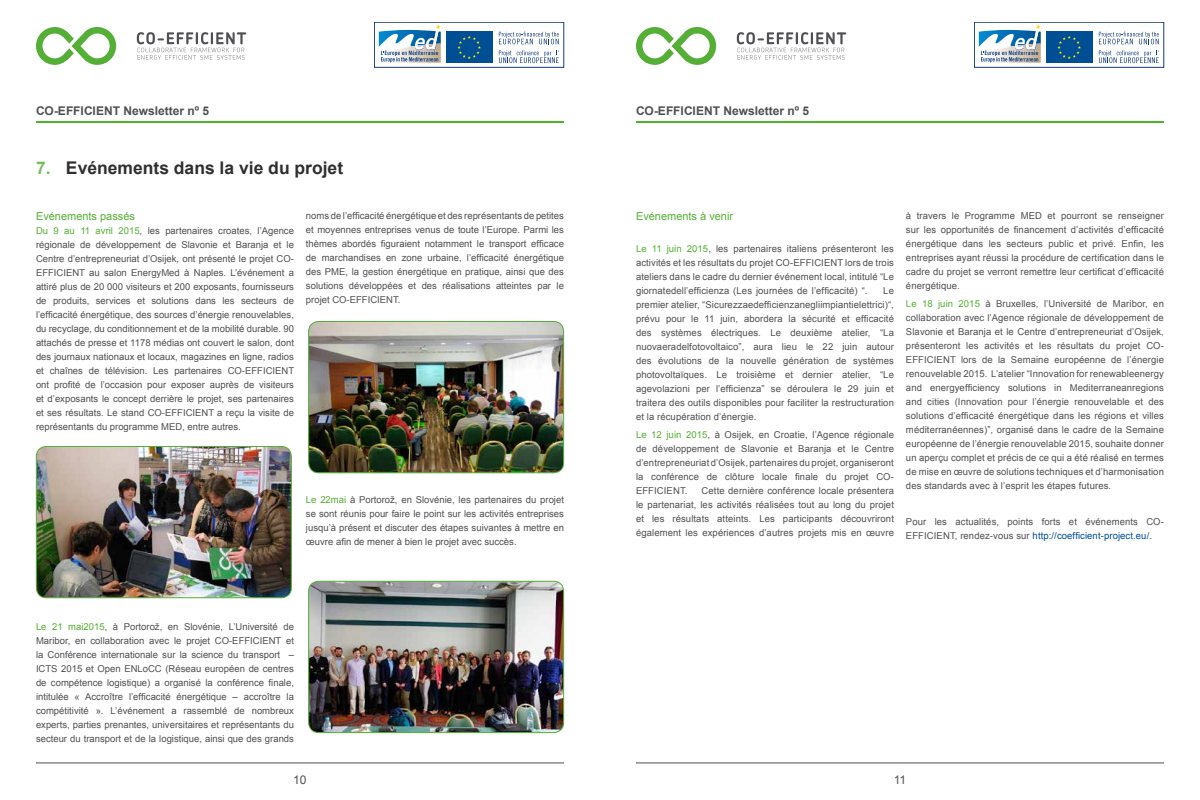
<style>
.page{position:relative;width:1200px;height:800px;background:#fff}
.page>*{position:absolute;margin:0;border:0;box-sizing:border-box;transform-origin:0 0}
.t1{font:700 17.5px "Arial";color:#2f2f2f}
.t2{font:700 12px "Arial";color:#504f53}
.t3{font:12px "Arial";color:#504f53}
.t4{font:11px "Arial";color:#55ae36}
.t5{font:9.5px/14px "Arial";letter-spacing:.01em;color:#504f53;text-align:justify}
.s1{color:#77be5e}
.s2{color:#55ae36}
.s3{color:#004e93}
</style>
<div class="page">
<div style="left:446px;top:32px;width:47px;height:31px;background:#004e93"></div>
<svg style="left:457px;top:36px;width:24px;height:23px"></svg>
<img style="left:390px;top:62px;width:51px;height:1px">
<svg style="left:378px;top:24px;width:63px;height:38px"></svg>
<div style="left:374px;top:22px;width:190px;height:46px;border:1px solid #163c7b"></div>
<svg style="left:499px;top:32px;width:60px;height:12px"></svg>
<svg style="left:499px;top:50px;width:60px;height:13px"></svg>
<div style="left:1046px;top:32px;width:47px;height:31px;background:#004e93"></div>
<svg style="left:1057px;top:36px;width:24px;height:23px"></svg>
<img style="left:990px;top:62px;width:51px;height:1px">
<svg style="left:978px;top:24px;width:63px;height:38px"></svg>
<div style="left:974px;top:22px;width:190px;height:46px;border:1px solid #163c7b"></div>
<svg style="left:1099px;top:32px;width:60px;height:12px"></svg>
<svg style="left:1099px;top:50px;width:60px;height:13px"></svg>
<hr style="left:36px;top:121px;width:528px;height:2px;background:#55ae36">
<hr style="left:636px;top:121px;width:528px;height:2px;background:#55ae36">
<svg style="left:36px;top:27px;width:80px;height:38px"></svg>
<svg style="left:137px;top:32px;width:109px;height:28px"></svg>
<svg style="left:636px;top:27px;width:80px;height:38px"></svg>
<svg style="left:737px;top:32px;width:109px;height:28px"></svg>
<hr style="left:36px;top:763px;width:528px;height:1px;background:#504f53">
<hr style="left:636px;top:763px;width:528px;height:1px;background:#504f53">
<img style="left:309px;top:321px;width:255px;height:152px">
<div style="left:308px;top:321px;width:256px;height:152px;border:1px solid #55ae36;border-radius:10px"></div>
<img style="left:309px;top:581px;width:255px;height:152px">
<div style="left:308px;top:581px;width:256px;height:152px;border:1px solid #55ae36;border-radius:10px"></div>
<img style="left:36px;top:446px;width:255px;height:152px">
<div style="left:36px;top:446px;width:256px;height:152px;border:1px solid #55ae36;border-radius:10px"></div>
<p class="t2" style="left:36px;top:103px;width:175px">CO-EFFICIENT Newsletter nº 5</p>
<p class="t2" style="left:636px;top:103px;width:175px">CO-EFFICIENT Newsletter nº 5</p>
<h1 class="t1" style="left:36px;top:156px;width:309px"><span class="s1">7.</span> Evénements dans la vie du projet</h1>
<p class="t4" style="left:36px;top:209px;width:101px">Evénements passés</p>
<p class="t5" style="left:36px;top:224px;width:260px"><span class="s2">Du 9 au 11 avril 2015</span>, les partenaires croates, l’Agence régionale de développement de Slavonie et Baranja et le Centre d’entrepreneuriat d’Osijek, ont présenté le projet CO-EFFICIENT au salon EnergyMed à Naples. L’événement a attiré plus de 20 000 visiteurs et 200 exposants, fournisseurs de produits, services et solutions dans les secteurs de l’efficacité énergétique, des sources d’énergie renouvelables, du recyclage, du conditionnement et de la mobilité durable. 90 attachés de presse et 1178 médias ont couvert le salon, dont des journaux nationaux et locaux, magazines en ligne, radios et chaînes de télévision. Les partenaires CO-EFFICIENT ont profité de l’occasion pour exposer auprès de visiteurs et d’exposants le concept derrière le projet, ses partenaires et ses résultats. Le stand CO-EFFICIENT a reçu la visite de représentants du programme MED, entre autres.</p>
<p class="t5" style="left:306px;top:209px;width:259px">noms de l’efficacité énergétique et des représentants de petites et moyennes entreprises venus de toute l’Europe. Parmi les thèmes abordés figuraient notamment le transport efficace de marchandises en zone urbaine, l’efficacité énergétique des PME, la gestion énergétique en pratique, ainsi que des solutions développées et des réalisations atteintes par le projet CO-EFFICIENT.</p>
<p class="t5" style="left:306px;top:493px;width:259px"><span class="s2">Le 22mai</span> à Portorož, en Slovénie, les partenaires du projet se sont réunis pour faire le point sur les activités entreprises jusqu’à présent et discuter des étapes suivantes à mettre en œuvre afin de mener à bien le projet avec succès.</p>
<p class="t5" style="left:36px;top:620px;width:259px"><span class="s2">Le 21 mai2015</span>, à Portorož, en Slovénie, L’Université de Maribor, en collaboration avec le projet CO-EFFICIENT et la Conférence internationale sur la science du transport – ICTS 2015 et Open ENLoCC (Réseau européen de centres de compétence logistique) a organisé la conférence finale, intitulée « Accroître l’efficacité énergétique – accroître la compétitivité ». L’événement a rassemblé de nombreux experts, parties prenantes, universitaires et représentants du secteur du transport et de la logistique, ainsi que des grands</p>
<p class="t4" style="left:636px;top:209px;width:99px">Evénements à venir</p>
<p class="t5" style="left:636px;top:242px;width:259px"><span class="s2">Le 11 juin 2015</span>, les partenaires italiens présenteront les activités et les résultats du projet CO-EFFICIENT lors de trois ateliers dans le cadre du dernier événement local, intitulé “Le giornatedell’efficienza (Les journées de l’efficacité) “.</p>
<p class="t5" style="left:636px;top:284px;width:259px;text-indent:247px">Le premier atelier, “Sicurezzaedefficienzanegliimpiantielettrici)“, prévu pour le 11 juin, abordera la sécurité et efficacité des systèmes électriques. Le deuxième atelier, “La nuovaeradelfotovoltaico”, aura lieu le 22 juin autour des évolutions de la nouvelle génération de systèmes photovoltaïques. Le troisième et dernier atelier, “Le agevolazioni per l’efficienza” se déroulera le 29 juin et traitera des outils disponibles pour faciliter la restructuration et la récupération d’énergie.</p>
<p class="t5" style="left:636px;top:428px;width:259px"><span class="s2">Le 12 juin 2015</span>, à Osijek, en Croatie, l’Agence régionale de développement de Slavonie et Baranja et le Centre d’entrepreneuriat d’Osijek, partenaires du projet, organiseront la conférence de clôture locale finale du projet CO-EFFICIENT.</p>
<p class="t5" style="left:636px;top:484px;width:259px;text-indent:66px">Cette dernière conférence locale présentera le partenariat, les activités réalisées tout au long du projet et les résultats atteints. Les participants découvriront également les expériences d’autres projets mis en œuvre</p>
<p class="t5" style="left:906px;top:209px;width:259px">à travers le Programme MED et pourront se renseigner sur les opportunités de financement d’activités d’efficacité énergétique dans les secteurs public et privé. Enfin, les entreprises ayant réussi la procédure de certification dans le cadre du projet se verront remettre leur certificat d’efficacité énergétique.</p>
<p class="t5" style="left:906px;top:297px;width:259px"><span class="s2">Le 18 juin 2015</span> à Bruxelles, l’Université de Maribor, en collaboration avec l’Agence régionale de développement de Slavonie et Baranja et le Centre d’entrepreneuriat d’Osijek, présenteront les activités et les résultats du projet CO-EFFICIENT lors de la Semaine européenne de l’énergie renouvelable 2015. L’atelier “Innovation for renewableenergy and energyefficiency solutions in Mediterraneanregions and cities (Innovation pour l’énergie renouvelable et des solutions d’efficacité énergétique dans les régions et villes méditerranéennes)”, organisé dans le cadre de la Semaine européenne de l’énergie renouvelable 2015, souhaite donner un aperçu complet et précis de ce qui a été réalisé en termes de mise en œuvre de solutions techniques et d’harmonisation des standards avec à l’esprit les étapes futures.</p>
<p class="t5" style="left:906px;top:515px;width:259px">Pour les actualités, points forts et événements CO-<br>EFFICIENT, rendez-vous sur <span class="s3">http://coefficient-project.eu/</span>.</p>
<p class="t3" style="left:293px;top:772px;width:15px">10</p>
<p class="t3" style="left:894px;top:772px;width:14px">11</p>
</div>
